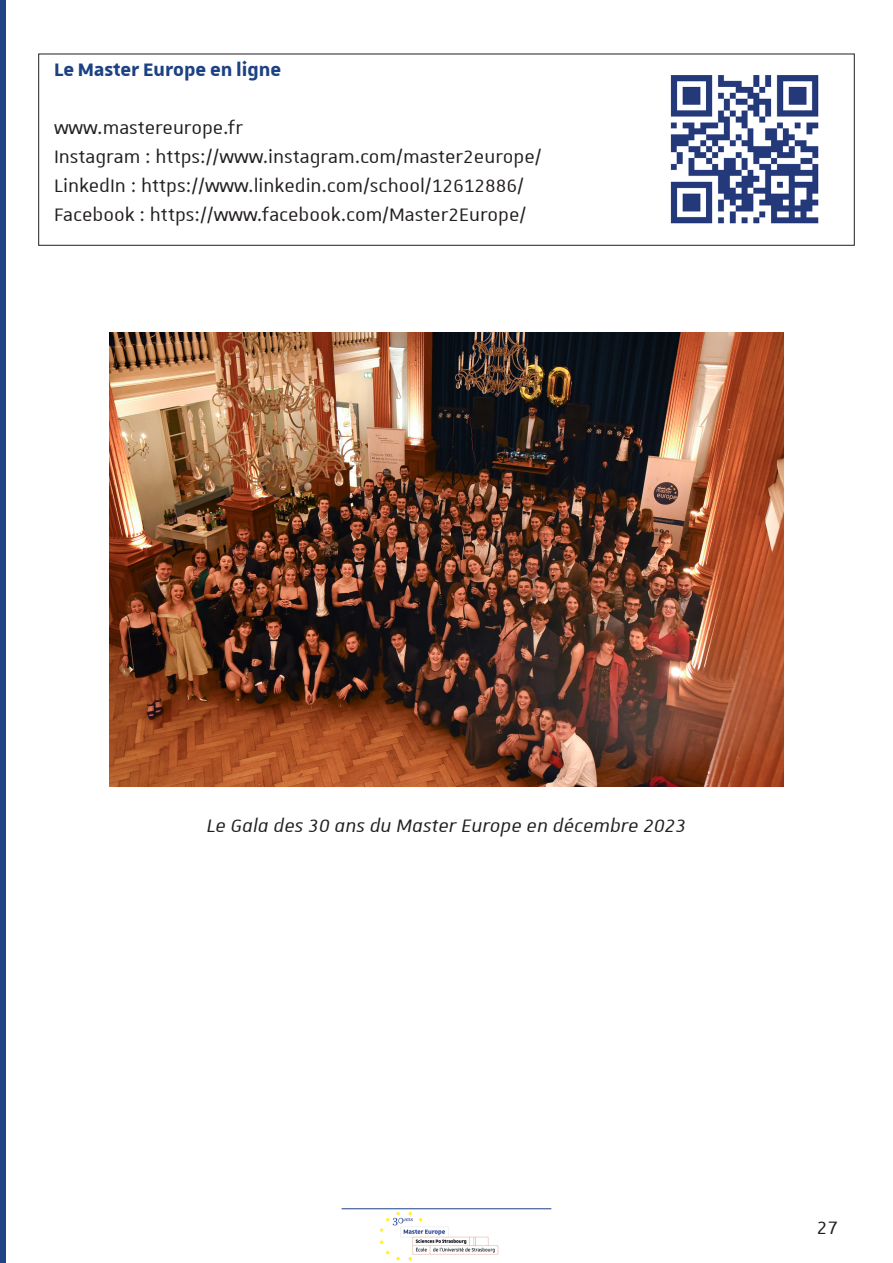
<style>
.page{position:relative;width:893px;height:1263px;background:#fff}
.page>*{position:absolute;margin:0;border:0;box-sizing:border-box;transform-origin:0 0}
.t1{font:24.15px "Unistra A";color:#231f20}
.t2{font:italic 24.15px "Unistra A";color:#231f20}
.t3{font:700 24.15px "Unistra A";color:#1c4283}
.t4{font:24px "Unistra A";color:#231f20}
</style>
<div class="page">
<div style="left:0;top:0;width:6px;height:1263px;background:#204286"></div>
<img style="left:379px;top:1211px;width:120px;height:50px">
<hr style="left:342px;top:1208px;width:209px;height:1px;background:#1c4283">
<img style="left:670px;top:75px;width:149px;height:149px">
<div style="left:38px;top:54px;width:817px;height:192px;border:1px solid #231f20"></div>
<img style="left:109px;top:333px;width:675px;height:454px">
<p class="t3" style="left:54px;top:56px;width:229px">Le Master Europe en ligne</p>
<p class="t1" style="left:54px;top:115px;width:191px">www.mastereurope.fr</p>
<p class="t1" style="left:54px;top:144px;width:489px">Instagram : https://www.instagram.com/master2europe/</p>
<p class="t1" style="left:54px;top:173px;width:471px">LinkedIn : https://www.linkedin.com/school/12612886/</p>
<p class="t1" style="left:54px;top:202px;width:474px">Facebook : https://www.facebook.com/Master2Europe/</p>
<p class="t2" style="left:207px;top:813px;width:481px">Le Gala des 30 ans du Master Europe en décembre 2023</p>
<p class="t4" style="left:817px;top:1215px;width:23px">27</p>
</div>
